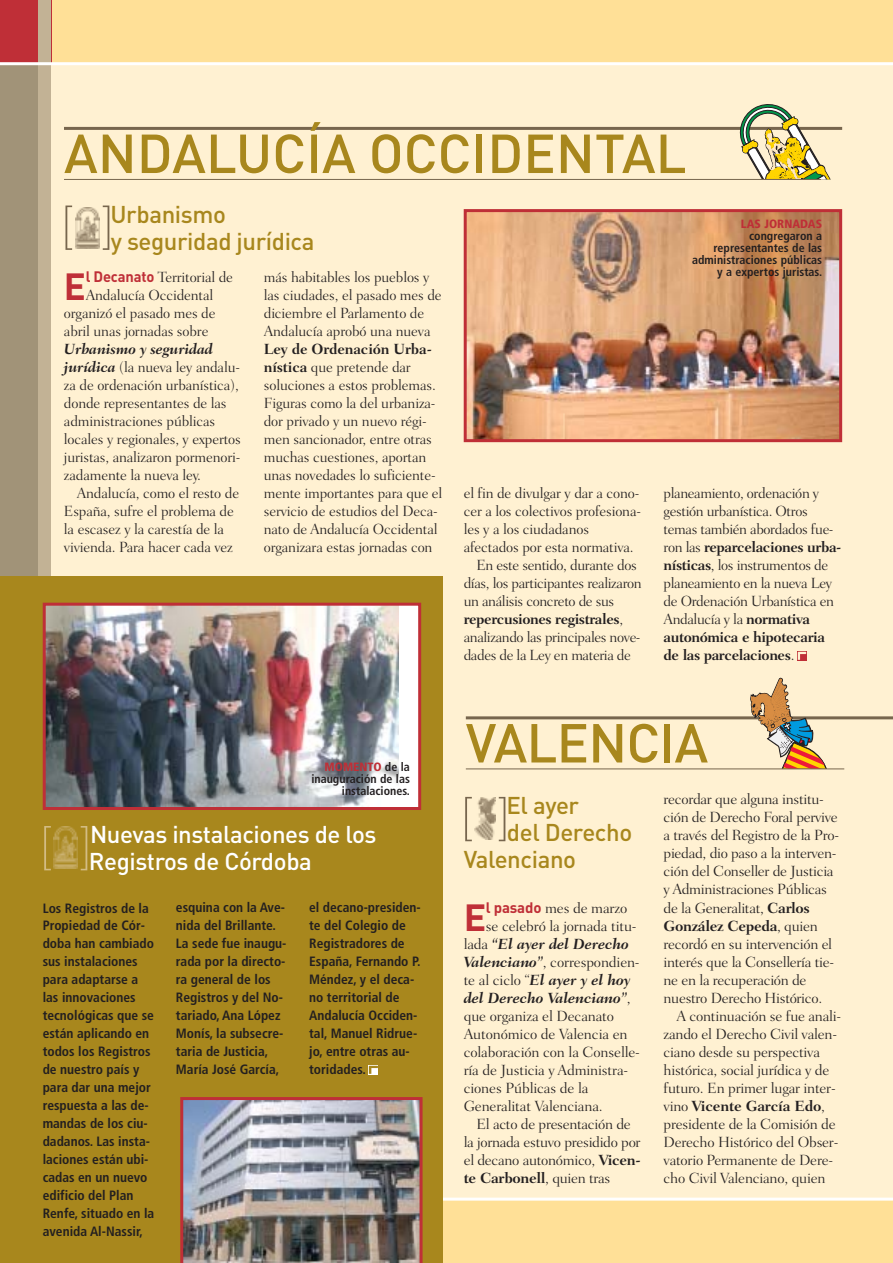
<style>
.page{position:relative;width:893px;height:1263px;background:#fff1d2}
.page>*{position:absolute;margin:0;border:0;box-sizing:border-box;transform-origin:0 0}
.t1{font:500 54px "DIN";color:#a8871d}
.t2{font:700 37.35px "DIN";color:#bf2f37}
.t3{font:500 24px/27px "DIN";letter-spacing:-.015em;color:#a8871d}
.t4{font:500 24px/27px "DIN";letter-spacing:-.015em;color:#fff}
.t5{font:300 15px/18px "Fairfield LH";letter-spacing:-.01em;color:#231f20}
.t6{font:italic 700 15px "Fairfield LH";letter-spacing:-.01em;color:#231f20}
.t7{font:700 15px "Fairfield LH";letter-spacing:-.03em;color:#231f20}
.t8{font:700 condensed 13.5px/18px "Frutiger";color:#231f20}
.t9{font:700 condensed 12px/12px "Frutiger";color:#231f20;text-align:right}
.t10{font:900 condensed 12px "Frutiger";color:#bf2f37}
.s1{font-family:"DIN";font-weight:700;color:#bf2f37}
.s2{font-weight:700}
.s3{font-weight:700;font-style:italic}
.s4{font-weight:300}
.s5{font-weight:900;color:#bf2f37}
.s6{font-weight:300;font-style:normal}
</style>
<div class="page">
<div style="left:0;top:0;width:38px;height:1199px;background:#a19378"></div>
<div style="left:51px;top:1199px;width:842px;height:64px;background:#ffe097"></div>
<div style="left:0;top:0;width:893px;height:64px;background:#ffe097"></div>
<div style="left:0;top:0;width:51px;height:64px;background:#bf2f37"></div>
<div style="left:38px;top:0;width:13px;height:1263px;background:#c2b295"></div>
<hr style="left:0;top:62px;width:893px;height:3px;background:#fff">
<hr style="left:0;top:1197px;width:893px;height:3px;background:#fff">
<hr style="left:64px;top:127px;width:778px;height:3px;background:#77664e">
<svg style="left:737px;top:104px;width:97px;height:76px"></svg>
<hr style="left:64px;top:179px;width:757px;height:1px;background:#77664e">
<div style="left:0;top:577px;width:442px;height:686px;background:#a8871d"></div>
<img style="left:468px;top:213px;width:370px;height:225px">
<div style="left:464px;top:209px;width:378px;height:233px;border:3px solid #bf2f37"></div>
<svg style="left:103px;top:206px;width:6px;height:44px"></svg>
<svg style="left:99px;top:216px;width:1px;height:33px"></svg>
<img style="left:75px;top:207px;width:24px;height:42px">
<svg style="left:65px;top:206px;width:7px;height:44px"></svg>
<div style="left:44px;top:604px;width:376px;height:204px;background:#fff"></div>
<img style="left:47px;top:607px;width:351px;height:199px">
<div style="left:43px;top:603px;width:378px;height:207px;border:3px solid #bf2f37"></div>
<svg style="left:369px;top:1065px;width:9px;height:9px"></svg>
<svg style="left:81px;top:826px;width:6px;height:44px"></svg>
<svg style="left:53px;top:826px;width:25px;height:43px"></svg>
<img style="left:54px;top:827px;width:24px;height:41px">
<svg style="left:44px;top:826px;width:7px;height:44px"></svg>
<img style="left:180px;top:1097px;width:243px;height:166px">
<svg style="left:798px;top:651px;width:9px;height:9px"></svg>
<svg style="left:499px;top:797px;width:6px;height:44px"></svg>
<img style="left:475px;top:797px;width:21px;height:42px">
<svg style="left:465px;top:797px;width:7px;height:44px"></svg>
<hr style="left:466px;top:716px;width:427px;height:3px;background:#77664e">
<svg style="left:751px;top:678px;width:77px;height:90px"></svg>
<hr style="left:466px;top:768px;width:378px;height:1px;background:#77664e">
<h1 class="t1" style="left:64px;top:119px;width:624px">ANDALUCÍA OCCIDENTAL</h1>
<h3 class="t3" style="left:111px;top:200px;width:206px">Urbanismo<br>y seguridad jurídica</h3>
<p class="t10" style="left:741px;top:216px;width:83px">LAS JORNADAS</p>
<p class="t9" style="left:692px;top:230px;width:132px">congregaron a representantes de las administraciones públicas y a expertos juristas.</p>
<h2 class="t2" style="left:64px;top:262px;width:24px">E</h2>
<p class="t5" style="left:86px;top:269px;width:149px"><span class="s1">l Decanato</span> Territorial de</p>
<p class="t5" style="left:264px;top:269px;width:179px">más habitables los pueblos y las ciudades, el pasado mes de diciembre el Parlamento de<br>Andalucía aprobó una nueva</p>
<p class="t5" style="left:264px;top:341px;width:180px"><span class="s2">Ley de Ordenación Urba&shy;nística</span> que pretende dar soluciones a estos problemas.<br>Figuras como la del urbaniza&shy;dor privado y un nuevo régi&shy;men sancionador, entre otras muchas cuestiones, aportan unas novedades lo suficiente&shy;mente importantes para que el servicio de estudios del Deca&shy;nato de Andalucía Occidental organizara estas jornadas con</p>
<p class="t5" style="left:86px;top:287px;width:129px">Andalucía Occidental</p>
<p class="t5" style="left:64px;top:305px;width:153px">organizó el pasado mes de</p>
<p class="t5" style="left:64px;top:323px;width:146px">abril unas jornadas sobre</p>
<p class="t5" style="left:64px;top:341px;width:178px"><span class="s3">Urbanismo y seguridad jurídica</span> (la nueva ley andalu&shy;za de ordenación urbanística), donde representantes de las administraciones públicas locales y regionales, y expertos juristas, analizaron pormenori&shy;zadamente la nueva ley.</p>
<p class="t5" style="left:64px;top:485px;width:177px;text-indent:13px">Andalucía, como el resto de<br>España, sufre el problema de la escasez y la carestía de la vivienda. Para hacer cada vez</p>
<p class="t5" style="left:464px;top:485px;width:177px">el fin de divulgar y dar a cono-</p>
<p class="t5" style="left:464px;top:503px;width:179px">cer a los colectivos profesiona-</p>
<p class="t5" style="left:464px;top:521px;width:127px">les y a los ciudadanos</p>
<p class="t5" style="left:464px;top:539px;width:172px">afectados por esta normativa.</p>
<p class="t5" style="left:476px;top:557px;width:162px">En este sentido, durante dos</p>
<p class="t5" style="left:464px;top:575px;width:180px">días, los participantes realizaron</p>
<p class="t5" style="left:464px;top:593px;width:152px">un análisis concreto de sus</p>
<p class="t7" style="left:464px;top:611px;width:161px">repercusiones registrales<span class="s4">,</span></p>
<p class="t5" style="left:464px;top:629px;width:178px">analizando las principales nove-</p>
<p class="t5" style="left:464px;top:647px;width:169px">dades de la Ley en materia de</p>
<p class="t5" style="left:664px;top:485px;width:179px">planeamiento, ordenación y gestión urbanística. Otros temas también abordados fue&shy;ron las <span class="s2">reparcelaciones urba&shy;nísticas</span>, los instrumentos de planeamiento en la nueva Ley de Ordenación Urbanística en<br>Andalucía y la <span class="s2">normativa autonómica e hipotecaria de las parcelaciones</span>.</p>
<p class="t9" style="left:311px;top:761px;width:100px"><span class="s5">MOMENTO</span> de la inauguración de las instalaciones.</p>
<h3 class="t4" style="left:89px;top:820px;width:289px">Nuevas instalaciones de los<br>Registros de Córdoba</h3>
<p class="t8" style="left:43px;top:899px;width:113px">Los Registros de la<br>Propiedad de Cór&shy;doba han cambiado sus instalaciones para adaptarse a las innovaciones tecnológicas que se están aplicando en todos los Registros de nuestro país y para dar una mejor respuesta a las de&shy;mandas de los ciu&shy;dadanos. Las insta&shy;laciones están ubi&shy;cadas en un nuevo edificio del Plan<br>Renfe, situado en la avenida Al-Nassir,</p>
<p class="t8" style="left:176px;top:899px;width:112px">esquina con la Ave&shy;nida del Brillante.<br>La sede fue inaugu&shy;rada por la directo&shy;ra general de los<br>Registros y del No&shy;tariado, Ana López<br>Monís, la subsecre&shy;taria de Justicia,<br>María José García,</p>
<p class="t8" style="left:309px;top:899px;width:113px">el decano-presiden&shy;te del Colegio de<br>Registradores de<br>España, Fernando P.<br>Méndez, y el deca&shy;no territorial de<br>Andalucía Occiden&shy;tal, Manuel Ridrue&shy;jo, entre otras au&shy;toridades.</p>
<h1 class="t1" style="left:466px;top:708px;width:244px">VALENCIA</h1>
<h3 class="t3" style="left:507px;top:791px;width:74px">El ayer</h3>
<h3 class="t3" style="left:507px;top:818px;width:127px">del Derecho</h3>
<h3 class="t3" style="left:464px;top:845px;width:114px">Valenciano</h3>
<h2 class="t2" style="left:464px;top:892px;width:24px">E</h2>
<p class="t5" style="left:486px;top:899px;width:143px"><span class="s1">l pasado</span> mes de marzo</p>
<p class="t5" style="left:486px;top:917px;width:152px">se celebró la jornada titu-</p>
<p class="t6" style="left:464px;top:935px;width:167px"><span class="s6">lada</span> “El ayer del Derecho</p>
<p class="t5" style="left:464px;top:953px;width:177px"><span class="s3">Valenciano”</span>, correspondien-</p>
<p class="t6" style="left:464px;top:971px;width:168px"><span class="s6">te al ciclo “</span>El ayer y el hoy</p>
<p class="t6" style="left:464px;top:989px;width:168px">del Derecho Valenciano”<span class="s6">,</span></p>
<p class="t5" style="left:464px;top:1007px;width:152px">que organiza el Decanato</p>
<p class="t5" style="left:464px;top:1025px;width:165px">Autonómico de Valencia en</p>
<p class="t5" style="left:464px;top:1043px;width:178px">colaboración con la Conselle-</p>
<p class="t5" style="left:464px;top:1061px;width:166px">ría de Justicia y Administra-</p>
<p class="t5" style="left:464px;top:1079px;width:126px">ciones Públicas de la</p>
<p class="t5" style="left:464px;top:1097px;width:141px">Generalitat Valenciana.</p>
<p class="t5" style="left:476px;top:1115px;width:156px">El acto de presentación de</p>
<p class="t5" style="left:464px;top:1133px;width:178px">la jornada estuvo presidido por</p>
<p class="t5" style="left:464px;top:1151px;width:179px">el decano autonómico, <span class="s2">Vicen-</span></p>
<p class="t7" style="left:464px;top:1169px;width:148px">te Carbonell<span class="s4">, quien tras</span></p>
<p class="t5" style="left:664px;top:791px;width:177px">recordar que alguna institu&shy;ción de Derecho Foral pervive a través del Registro de la Pro&shy;piedad, dio paso a la interven&shy;ción del Conseller de Justicia y Administraciones Públicas de la Generalitat, <span class="s2">Carlos<br>González Cepeda</span>, quien recordó en su intervención el interés que la Consellería tie&shy;ne en la recuperación de nuestro Derecho Histórico.</p>
<p class="t5" style="left:664px;top:1007px;width:179px;text-indent:13px">A continuación se fue anali&shy;zando el Derecho Civil valen&shy;ciano desde su perspectiva histórica, social jurídica y de futuro. En primer lugar inter&shy;vino <span class="s2">Vicente García Edo</span>, presidente de la Comisión de<br>Derecho Histórico del Obser&shy;vatorio Permanente de Dere&shy;cho Civil Valenciano, quien</p>
</div>
